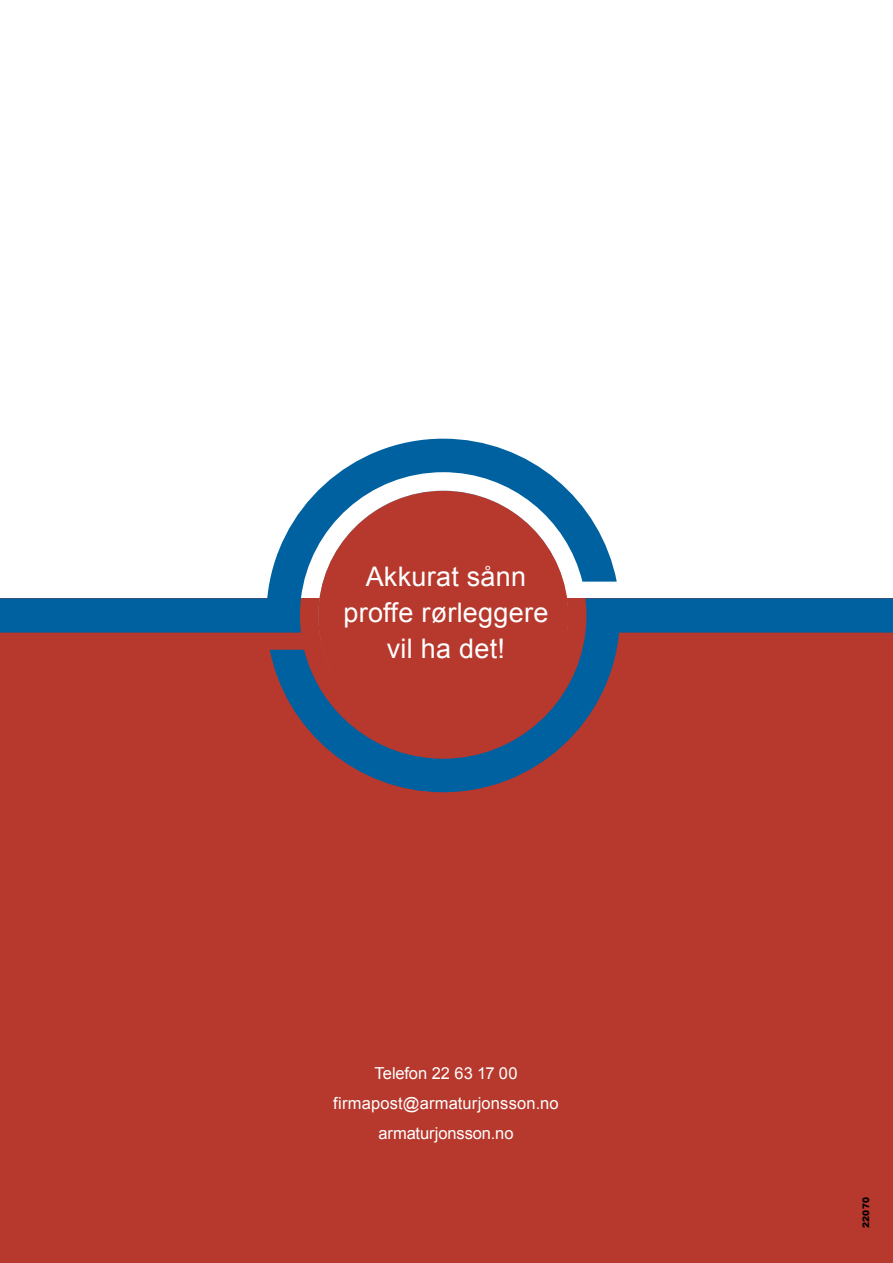
<style>
.page{position:relative;width:893px;height:1263px;background:#fff}
.page>*{position:absolute;margin:0;border:0;box-sizing:border-box;transform-origin:0 0}
.t1{font:27px/36px "Arial";letter-spacing:.01em;color:#fff;text-align:center}
.t2{font:16.5px/30px "Arial";letter-spacing:.005em;color:#fff;text-align:center}
.t3{font:900 9px "Arial";letter-spacing:.025em;color:#000}
</style>
<div class="page">
<div style="left:0;top:598px;width:893px;height:665px;background:#b7382c"></div>
<svg style="left:270px;top:598px;width:623px;height:194px"></svg>
<svg style="left:0;top:439px;width:617px;height:194px"></svg>
<div style="left:318px;top:491px;width:250px;height:250px;background:#b7382c;border-radius:50%"></div>
<h1 class="t1" style="left:343px;top:559px;width:206px">Akkurat sånn proffe rørleggere vil ha det!</h1>
<p class="t2" style="left:333px;top:1059px;width:227px">Telefon 22 63 17 00 firmapost@armaturjonsson.no armaturjonsson.no</p>
<p class="t3" style="left:859px;top:1228px;width:32px;rotate:-90deg">22070</p>
</div>
